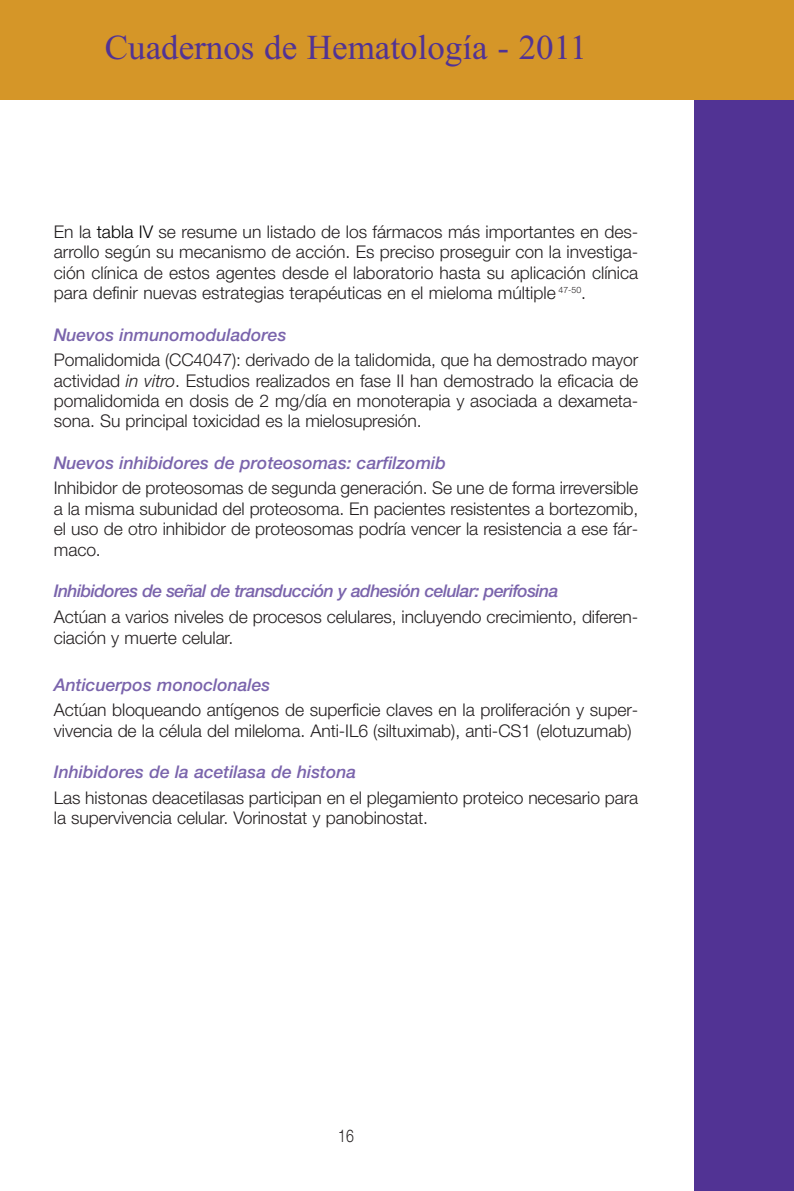
<style>
.page{position:relative;width:794px;height:1191px;background:#fff}
.page>*{position:absolute;margin:0;border:0;box-sizing:border-box;transform-origin:0 0}
.t1{font:35px "Times New Roman";color:#513394}
.t2{font:17.5px/20.5px "Helvetica Neue Light TT";letter-spacing:-.005em;color:#231f20;text-align:justify}
.t3{font:italic 500 17.5px "Helvetica Neue";color:#7a64ac}
.t4{font:italic 500 17.5px "Helvetica Neue";letter-spacing:-.035em;color:#7a64ac}
.t5{font:17.5px "Helvetica Neue Light TT";letter-spacing:-.005em;color:#231f20;scale:.8 1}
.s1{color:#000}
.s2{font-family:"Helvetica Neue Light Italic TT"}
</style>
<div class="page">
<div style="left:694px;top:0;width:100px;height:1191px;background:#513394"></div>
<div style="left:0;top:0;width:794px;height:99px;background:#d59628"></div>
<h1 class="t1" style="left:105px;top:26px;width:484px">Cuadernos de Hematología - 2011</h1>
<p class="t2" style="left:54px;top:221px;width:586px">En la <span class="s1">tabla IV</span> se resume un listado de los fármacos más importantes en des&shy;arrollo según su mecanismo de acción. Es preciso proseguir con la investiga&shy;ción clínica de estos agentes desde el laboratorio hasta su aplicación clínica para definir nuevas estrategias terapéuticas en el mieloma múltiple <sup>47-50</sup>.</p>
<p class="t3" style="left:54px;top:328px;width:234px">Nuevos inmunomoduladores</p>
<p class="t2" style="left:54px;top:349px;width:586px">Pomalidomida (CC4047): derivado de la talidomida, que ha demostrado mayor actividad <span class="s2">in vitro</span>. Estudios realizados en fase II han demostrado la eficacia de pomalidomida en dosis de 2 mg/día en monoterapia y asociada a dexameta&shy;sona. Su principal toxicidad es la mielosupresión.</p>
<p class="t3" style="left:54px;top:456px;width:394px">Nuevos inhibidores de proteosomas: carfilzomib</p>
<p class="t2" style="left:54px;top:477px;width:586px">Inhibidor de proteosomas de segunda generación. Se une de forma irreversible a la misma subunidad del proteosoma. En pacientes resistentes a bortezomib, el uso de otro inhibidor de proteosomas podría vencer la resistencia a ese fár&shy;maco.</p>
<p class="t4" style="left:54px;top:585px;width:506px">Inhibidores de señal de transducción y adhesión celular: perifosina</p>
<p class="t2" style="left:54px;top:606px;width:586px;line-height:21px">Actúan a varios niveles de procesos celulares, incluyendo crecimiento, diferen&shy;ciación y muerte celular.</p>
<p class="t3" style="left:54px;top:678px;width:218px">Anticuerpos monoclonales</p>
<p class="t2" style="left:54px;top:699px;width:586px">Actúan bloqueando antígenos de superficie claves en la proliferación y super&shy;vivencia de la célula del mileloma. Anti-IL6 (siltuximab), anti-CS1 (elotuzumab)</p>
<p class="t3" style="left:54px;top:765px;width:304px">Inhibidores de la acetilasa de histona</p>
<p class="t2" style="left:54px;top:786px;width:586px">Las histonas deacetilasas participan en el plegamiento proteico necesario para la supervivencia celular. Vorinostat y panobinostat.</p>
<p class="t5" style="left:338px;top:1124px;width:21px">16</p>
</div>
